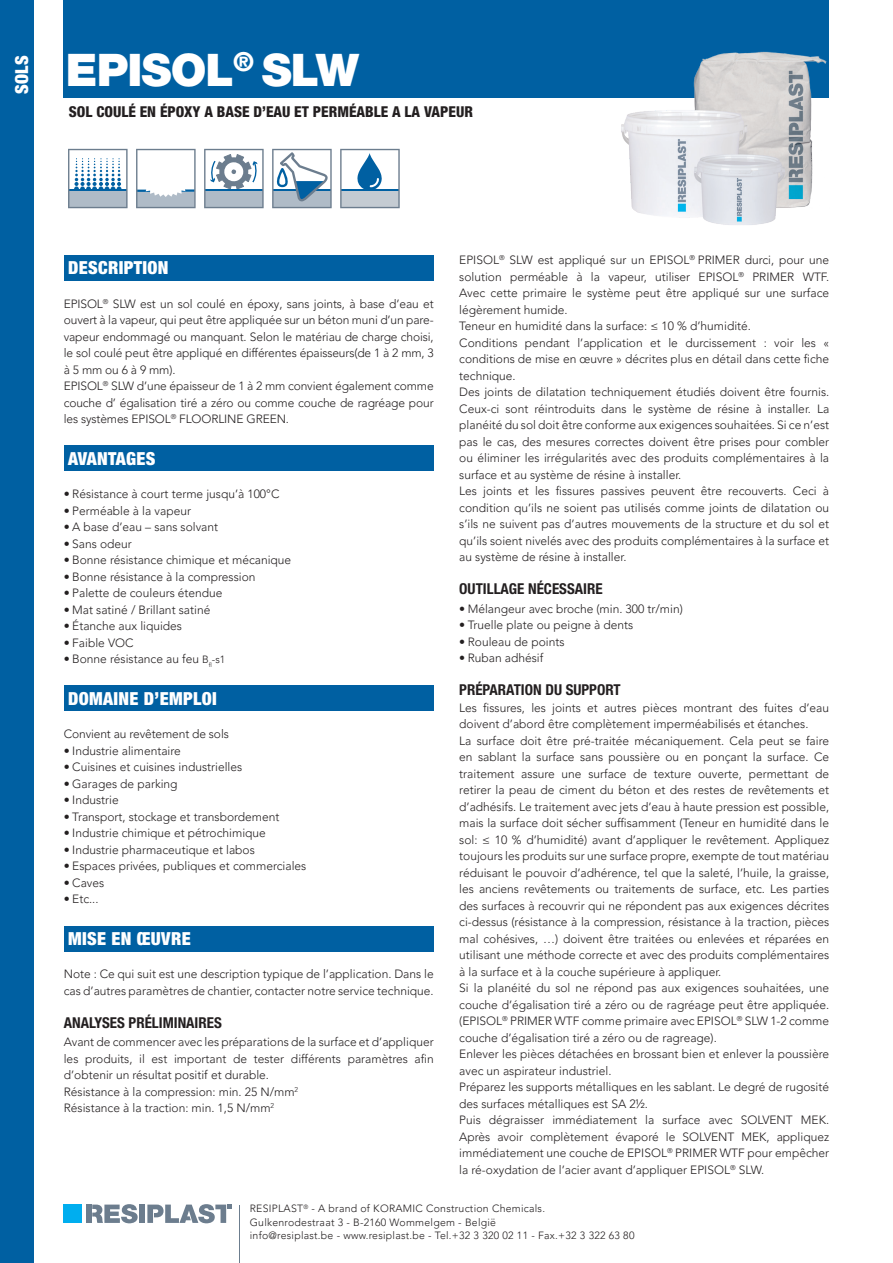
<style>
.page{position:relative;width:893px;height:1263px;background:#fff}
.page>*{position:absolute;margin:0;border:0;box-sizing:border-box;transform-origin:0 0}
.t1{font:900 45px "Helvetica Neue LT Std";letter-spacing:-.02em;color:#fff}
.t2{font:900 condensed 18px "Helvetica Neue LT Std";letter-spacing:.02em;color:#fff}
.t3{font:800 condensed 15px "Helvetica Neue LT Std";color:#231f20}
.TItle_niv_2{font:700 condensed 15px "Helvetica Neue LT Std";color:#231f20}
.BODY_TEXT{font:700 condensed 15px "Helvetica Neue LT Std";color:#231f20}
.BODY_TEXT-2{font:300 12px/16.5px "Avenir LT Pro";color:#231f20;text-align:justify}
.t4{font:300 10.5px/13.5px "Avenir LT Pro";letter-spacing:.025em;color:#231f20}
.s1{font-size:10.5px}
</style>
<div class="page">
<div style="left:0;top:0;width:34px;height:1263px;background:#0060a2"></div>
<hr style="left:240px;top:1205px;width:1px;height:58px;background:#6c7d8e">
<div style="left:139px;top:1204px;width:6px;height:19px;background:#6c7d8e"></div>
<div style="left:86px;top:1204px;width:5px;height:19px;background:#6c7d8e"></div>
<svg style="left:92px;top:1204px;width:46px;height:19px"></svg>
<svg style="left:147px;top:1204px;width:84px;height:19px"></svg>
<div style="left:64px;top:1204px;width:18px;height:19px;background:#00aeef"></div>
<div style="left:64px;top:255px;width:370px;height:26px;background:#0060a2"></div>
<div style="left:64px;top:446px;width:370px;height:25px;background:#0060a2"></div>
<div style="left:64px;top:686px;width:370px;height:25px;background:#0060a2"></div>
<div style="left:64px;top:926px;width:370px;height:25px;background:#0060a2"></div>
<div style="left:64px;top:0;width:765px;height:97px;background:#0060a2"></div>
<svg style="left:68px;top:149px;width:60px;height:59px"></svg>
<svg style="left:136px;top:149px;width:60px;height:59px"></svg>
<svg style="left:204px;top:149px;width:60px;height:59px"></svg>
<svg style="left:272px;top:149px;width:60px;height:59px"></svg>
<svg style="left:340px;top:149px;width:60px;height:59px"></svg>
<img style="left:617px;top:51px;width:212px;height:174px">
<h2 class="t2" style="left:11px;top:94px;width:40px;rotate:-90deg">SOLS</h2>
<p class="t1" style="left:66px;top:43px;width:295px">EPISOL<sup>®</sup> SLW</p>
<p class="t3" style="left:69px;top:102px;width:406px">SOL COULÉ EN ÉPOXY A BASE D’EAU ET PERMÉABLE A LA VAPEUR</p>
<p class="t2" style="left:68px;top:257px;width:102px">DESCRIPTION</p>
<p class="BODY_TEXT-2" style="left:64px;top:295px;width:371px">EPISOL<sup>®</sup> SLW est un sol coulé en époxy, sans joints, à base d’eau et ouvert à la vapeur, qui peut être appliquée sur un béton muni d’un pare&shy;vapeur endommagé ou manquant. Selon le matériau de charge choisi, le sol coulé peut être appliqué en différentes épaisseurs(de 1 à 2 mm, 3 à 5 mm ou 6 à 9 mm).</p>
<p class="BODY_TEXT-2" style="left:64px;top:378px;width:371px">EPISOL<sup>®</sup> SLW d’une épaisseur de 1 à 2 mm convient également comme couche d’ égalisation tiré a zéro ou comme couche de ragréage pour les systèmes EPISOL<sup>®</sup> FLOORLINE GREEN.</p>
<p class="t2" style="left:68px;top:447px;width:89px">AVANTAGES</p>
<p class="BODY_TEXT-2" style="left:64px;top:486px;width:217px">• Résistance à court terme jusqu’à 100°C</p>
<p class="BODY_TEXT-2" style="left:64px;top:502px;width:129px">• Perméable à la vapeur</p>
<p class="BODY_TEXT-2" style="left:64px;top:519px;width:156px">• A base d’eau – sans solvant</p>
<p class="BODY_TEXT-2" style="left:64px;top:535px;width:70px">• Sans odeur</p>
<p class="BODY_TEXT-2" style="left:64px;top:552px;width:229px">• Bonne résistance chimique et mécanique</p>
<p class="BODY_TEXT-2" style="left:64px;top:568px;width:193px">• Bonne résistance à la compression</p>
<p class="BODY_TEXT-2" style="left:64px;top:585px;width:160px">• Palette de couleurs étendue</p>
<p class="BODY_TEXT-2" style="left:64px;top:601px;width:148px">• Mat satiné / Brillant satiné</p>
<p class="BODY_TEXT-2" style="left:64px;top:618px;width:120px">• Étanche aux liquides</p>
<p class="BODY_TEXT-2" style="left:64px;top:634px;width:71px">• Faible VOC</p>
<p class="BODY_TEXT-2" style="left:64px;top:651px;width:163px">• Bonne résistance au feu <span class="s1">B</span><sub>fl</sub><span class="s1">-s1</span></p>
<p class="t2" style="left:68px;top:687px;width:150px">DOMAINE D’EMPLOI</p>
<p class="BODY_TEXT-2" style="left:64px;top:726px;width:167px">Convient au revêtement de sols</p>
<p class="BODY_TEXT-2" style="left:64px;top:742px;width:119px">• Industrie alimentaire</p>
<p class="BODY_TEXT-2" style="left:64px;top:759px;width:180px">• Cuisines et cuisines industrielles</p>
<p class="BODY_TEXT-2" style="left:64px;top:775px;width:115px">• Garages de parking</p>
<p class="BODY_TEXT-2" style="left:64px;top:792px;width:56px">• Industrie</p>
<p class="BODY_TEXT-2" style="left:64px;top:808px;width:217px">• Transport, stockage et transbordement</p>
<p class="BODY_TEXT-2" style="left:64px;top:825px;width:204px">• Industrie chimique et pétrochimique</p>
<p class="BODY_TEXT-2" style="left:64px;top:841px;width:193px">• Industrie pharmaceutique et labos</p>
<p class="BODY_TEXT-2" style="left:64px;top:858px;width:244px">• Espaces privées, publiques et commerciales</p>
<p class="BODY_TEXT-2" style="left:64px;top:874px;width:42px">• Caves</p>
<p class="BODY_TEXT-2" style="left:64px;top:891px;width:36px">• Etc...</p>
<p class="t2" style="left:68px;top:927px;width:124px">MISE EN ŒUVRE</p>
<p class="BODY_TEXT-2" style="left:64px;top:966px;width:371px">Note : Ce qui suit est une description typique de l’application. Dans le cas d’autres paramètres de chantier, contacter notre service technique.</p>
<p class="TItle_niv_2" style="left:64px;top:1013px;width:160px">ANALYSES PRÉLIMINAIRES</p>
<p class="BODY_TEXT-2" style="left:64px;top:1034px;width:371px">Avant de commencer avec les préparations de la surface et d’appliquer les produits, il est important de tester différents paramètres afin d’obtenir un résultat positif et durable.</p>
<p class="BODY_TEXT-2" style="left:64px;top:1083px;width:236px">Résistance à la compression: min. 25 N/mm<sup>2</sup></p>
<p class="BODY_TEXT-2" style="left:64px;top:1100px;width:212px">Résistance à la traction: min. 1,5 N/mm<sup>2</sup></p>
<p class="BODY_TEXT-2" style="left:459px;top:252px;width:371px">EPISOL<sup>®</sup> SLW est appliqué sur un EPISOL<sup>®</sup> PRIMER durci, pour une solution perméable à la vapeur, utiliser EPISOL<sup>®</sup> PRIMER WTF.<br>Avec cette primaire le système peut être appliqué sur une surface légèrement humide.</p>
<p class="BODY_TEXT-2" style="left:459px;top:318px;width:293px">Teneur en humidité dans la surface: ≤ 10 % d’humidité.</p>
<p class="BODY_TEXT-2" style="left:459px;top:334px;width:371px">Conditions pendant l’application et le durcissement : voir les « conditions de mise en œuvre » décrites plus en détail dans cette fiche technique.</p>
<p class="BODY_TEXT-2" style="left:459px;top:384px;width:371px">Des joints de dilatation techniquement étudiés doivent être fournis.<br>Ceux-ci sont réintroduits dans le système de résine à installer. La planéité du sol doit être conforme aux exigences souhaitées. Si ce n’est pas le cas, des mesures correctes doivent être prises pour combler ou éliminer les irrégularités avec des produits complémentaires à la surface et au système de résine à installer.</p>
<p class="BODY_TEXT-2" style="left:459px;top:483px;width:371px">Les joints et les fissures passives peuvent être recouverts. Ceci à condition qu’ils ne soient pas utilisés comme joints de dilatation ou s’ils ne suivent pas d’autres mouvements de la structure et du sol et qu’ils soient nivelés avec des produits complémentaires à la surface et au système de résine à installer.</p>
<p class="TItle_niv_2" style="left:459px;top:580px;width:145px">OUTILLAGE NÉCESSAIRE</p>
<p class="BODY_TEXT-2" style="left:459px;top:600px;width:225px">• Mélangeur avec broche (min. 300 tr/min)</p>
<p class="BODY_TEXT-2" style="left:459px;top:617px;width:176px">• Truelle plate ou peigne à dents</p>
<p class="BODY_TEXT-2" style="left:459px;top:633px;width:107px">• Rouleau de points</p>
<p class="BODY_TEXT-2" style="left:459px;top:650px;width:86px">• Ruban adhésif</p>
<p class="BODY_TEXT" style="left:459px;top:681px;width:163px">PRÉPARATION DU SUPPORT</p>
<p class="BODY_TEXT-2" style="left:459px;top:699px;width:371px">Les fissures, les joints et autres pièces montrant des fuites d’eau doivent d’abord être complètement imperméabilisés et étanches.</p>
<p class="BODY_TEXT-2" style="left:459px;top:732px;width:371px">La surface doit être pré-traitée mécaniquement. Cela peut se faire en sablant la surface sans poussière ou en ponçant la surface. Ce traitement assure une surface de texture ouverte, permettant de retirer la peau de ciment du béton et des restes de revêtements et d’adhésifs. Le traitement avec jets d’eau à haute pression est possible, mais la surface doit sécher suffisamment (Teneur en humidité dans le sol: ≤ 10 % d’humidité) avant d’appliquer le revêtement. Appliquez toujours les produits sur une surface propre, exempte de tout matériau réduisant le pouvoir d’adhérence, tel que la saleté, l’huile, la graisse, les anciens revêtements ou traitements de surface, etc. Les parties des surfaces à recouvrir qui ne répondent pas aux exigences décrites ci-dessus (résistance à la compression, résistance à la traction, pièces mal cohésives, …) doivent être traitées ou enlevées et réparées en utilisant une méthode correcte et avec des produits complémentaires à la surface et à la couche supérieure à appliquer.</p>
<p class="BODY_TEXT-2" style="left:459px;top:980px;width:371px">Si la planéité du sol ne répond pas aux exigences souhaitées, une couche d’égalisation tiré a zéro ou de ragréage peut être appliquée. (EPISOL<sup>®</sup> PRIMER WTF comme primaire avec EPISOL<sup>®</sup> SLW 1-2 comme couche d’égalisation tiré a zéro ou de ragreage).</p>
<p class="BODY_TEXT-2" style="left:459px;top:1046px;width:371px">Enlever les pièces détachées en brossant bien et enlever la poussière avec un aspirateur industriel.</p>
<p class="BODY_TEXT-2" style="left:459px;top:1079px;width:371px">Préparez les supports métalliques en les sablant. Le degré de rugosité des surfaces métalliques est SA 2½.</p>
<p class="BODY_TEXT-2" style="left:459px;top:1112px;width:371px">Puis dégraisser immédiatement la surface avec SOLVENT MEK.<br>Après avoir complètement évaporé le SOLVENT MEK, appliquez immédiatement une couche de EPISOL<sup>®</sup> PRIMER WTF pour empêcher la ré-oxydation de l’acier avant d’appliquer EPISOL<sup>®</sup> SLW.</p>
<p class="t4" style="left:250px;top:1202px;width:386px">RESIPLAST<sup>®</sup> - A brand of KORAMIC Construction Chemicals.<br>Gulkenrodestraat 3 - B-2160 Wommelgem - België<br>info@resiplast.be - www.resiplast.be - Tel.+32 3 320 02 11 - Fax.+32 3 322 63 80</p>
</div>
